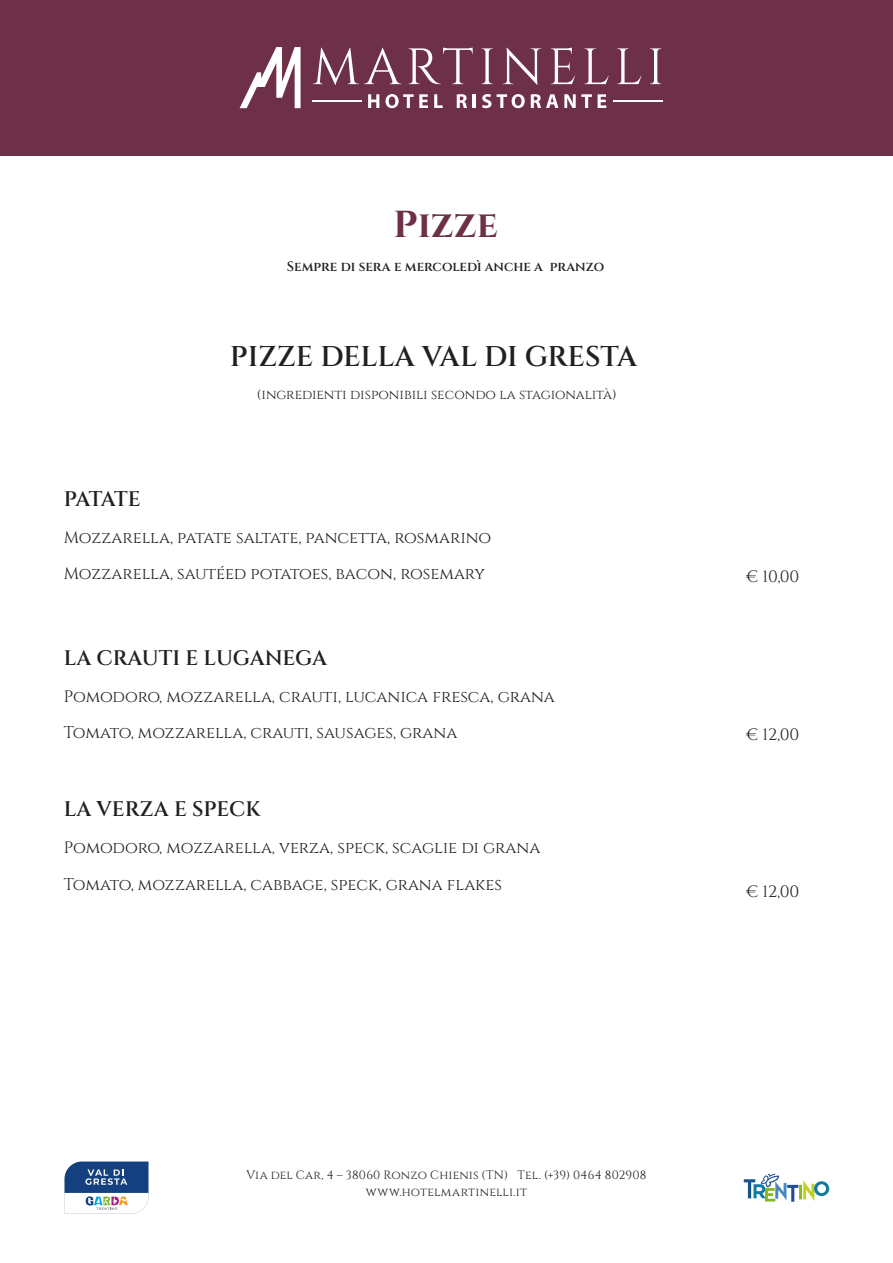
<style>
.page{position:relative;width:893px;height:1263px;background:#fff}
.page>*{position:absolute;margin:0;border:0;box-sizing:border-box;transform-origin:0 0}
.titolo{font:700 37.5px "Cinzel";color:#6d3048}
.titolino{font:600 28.5px "Cinzel";letter-spacing:-.005em;color:#231f20}
.titolino-2{font:600 21px "Cinzel";letter-spacing:-.005em;color:#231f20}
.testo{font:16.5px "Cinzel";color:#231f20}
.titolino-3{font:13.5px "Cinzel";color:#231f20}
.titolino-4{font:600 13.5px "Cinzel";color:#231f20}
.t1{font:12px/16.5px "Cinzel";letter-spacing:.015em;color:#231f20;text-align:center}
</style>
<div class="page">
<div style="left:0;top:0;width:893px;height:155px;background:#6d3048"></div>
<svg style="left:64px;top:1161px;width:85px;height:53px"></svg>
<svg style="left:744px;top:1173px;width:85px;height:29px"></svg>
<svg style="left:313px;top:48px;width:88px;height:37px"></svg>
<svg style="left:409px;top:47px;width:64px;height:37px"></svg>
<svg style="left:481px;top:48px;width:12px;height:36px"></svg>
<svg style="left:503px;top:48px;width:38px;height:37px"></svg>
<svg style="left:551px;top:48px;width:24px;height:36px"></svg>
<svg style="left:585px;top:48px;width:24px;height:36px"></svg>
<svg style="left:617px;top:48px;width:24px;height:36px"></svg>
<svg style="left:650px;top:48px;width:11px;height:36px"></svg>
<svg style="left:368px;top:94px;width:11px;height:14px"></svg>
<svg style="left:385px;top:94px;width:43px;height:14px"></svg>
<svg style="left:434px;top:94px;width:9px;height:14px"></svg>
<svg style="left:457px;top:94px;width:10px;height:14px"></svg>
<hr style="left:473px;top:94px;width:3px;height:14px;background:#fff">
<svg style="left:482px;top:94px;width:9px;height:14px"></svg>
<svg style="left:497px;top:94px;width:28px;height:14px"></svg>
<svg style="left:531px;top:94px;width:27px;height:14px"></svg>
<svg style="left:564px;top:94px;width:28px;height:14px"></svg>
<svg style="left:598px;top:94px;width:8px;height:14px"></svg>
<hr style="left:613px;top:100px;width:49px;height:2px;background:#fff">
<hr style="left:313px;top:100px;width:49px;height:2px;background:#fff">
<svg style="left:240px;top:47px;width:61px;height:61px"></svg>
<p class="titolo" style="left:393px;top:200px;width:106px">Pizze</p>
<p class="titolino-4" style="left:287px;top:258px;width:319px">Sempre di sera e mercoledì anche a pranzo</p>
<p class="titolino" style="left:230px;top:338px;width:409px">PIZZE DELLA VAL DI GRESTA</p>
<p class="titolino-3" style="left:257px;top:386px;width:361px">(ingredienti disponibili secondo la stagionalità)</p>
<p class="titolino-2" style="left:64px;top:486px;width:78px">PATATE</p>
<p class="testo" style="left:64px;top:527px;width:429px">Mozzarella, patate saltate, pancetta, rosmarino</p>
<p class="testo" style="left:64px;top:563px;width:423px">Mozzarella, sautéed potatoes, bacon, rosemary</p>
<p class="testo" style="left:746px;top:566px;width:55px">€ 10,00</p>
<p class="titolino-2" style="left:64px;top:644px;width:265px">LA CRAUTI E LUGANEGA</p>
<p class="testo" style="left:64px;top:686px;width:492px">Pomodoro, mozzarella, crauti, lucanica fresca, grana</p>
<p class="testo" style="left:64px;top:722px;width:395px">Tomato, mozzarella, crauti, sausages, grana</p>
<p class="testo" style="left:746px;top:724px;width:54px">€ 12,00</p>
<p class="titolino-2" style="left:64px;top:796px;width:198px">LA VERZA E SPECK</p>
<p class="testo" style="left:64px;top:837px;width:478px">Pomodoro, mozzarella, verza, speck, scaglie di grana</p>
<p class="testo" style="left:64px;top:873px;width:440px">Tomato, mozzarella, cabbage, speck, grana flakes</p>
<p class="testo" style="left:746px;top:881px;width:54px">€ 12,00</p>
<p class="t1" style="left:246px;top:1167px;width:402px">Via del Car, 4 – 38060 Ronzo Chienis (TN) Tel. (+39) 0464 802908 www.hotelmartinelli.it</p>
</div>
